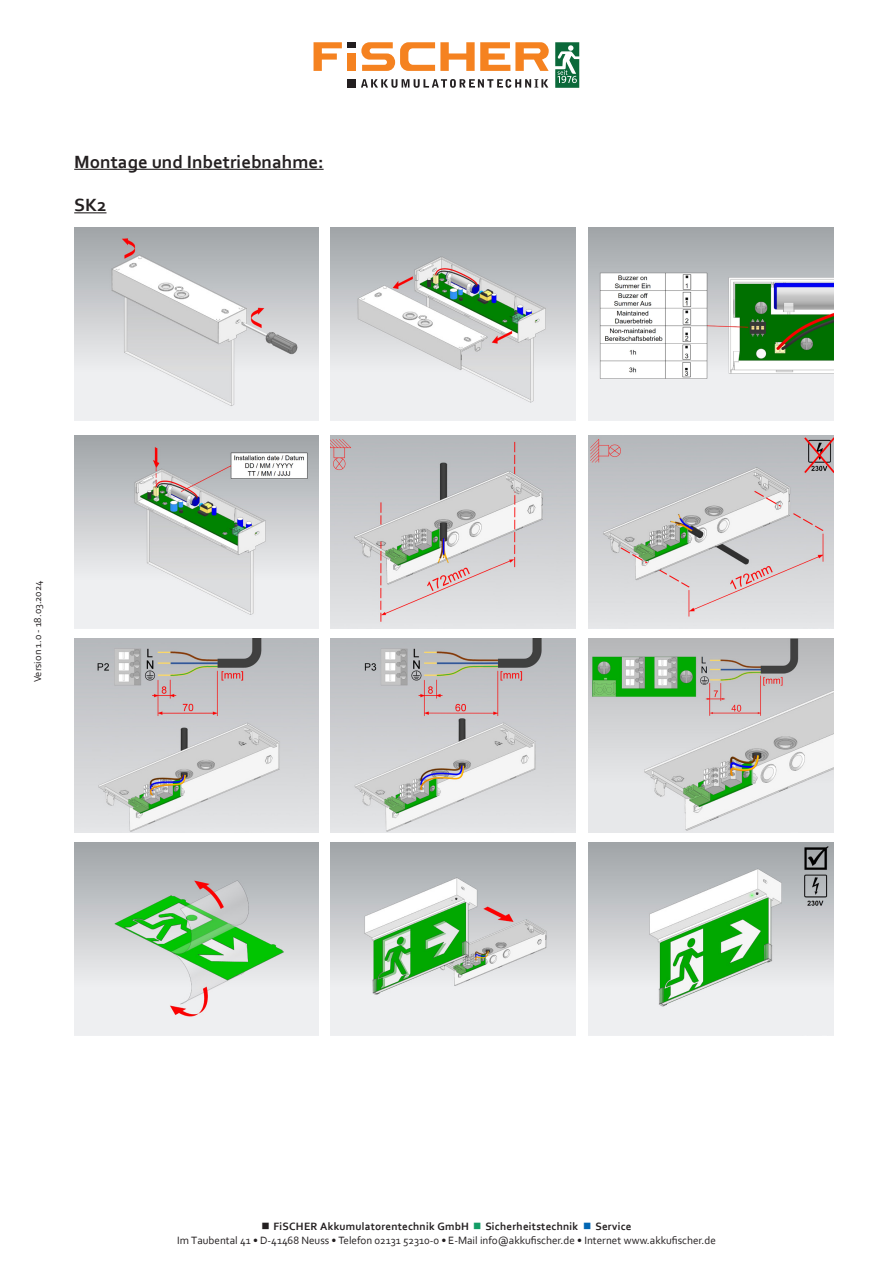
<style>
.page{position:relative;width:893px;height:1263px;background:#fff}
.page>*{position:absolute;margin:0;border:0;box-sizing:border-box;transform-origin:0 0}
.Überschrift_1{font:700 18.6px "Corbel";color:#231f20}
.t1{font:11.1px/14.2px "Corbel";color:#231f20;text-align:center}
.Copyright__Version_und_Datum{font:10.5px "Corbel";color:#231f20}
.s1{font-weight:700}
.s2{color:#139d66}
.s3{color:#0166b3}
</style>
<div class="page">
<div style="left:347px;top:42px;width:9px;height:6px;background:#231f20"></div>
<svg style="left:314px;top:42px;width:28px;height:29px"></svg>
<div style="left:347px;top:53px;width:9px;height:18px;background:#f58220"></div>
<svg style="left:361px;top:42px;width:188px;height:29px"></svg>
<div style="left:347px;top:79px;width:9px;height:9px;background:#231f20"></div>
<svg style="left:361px;top:79px;width:187px;height:9px"></svg>
<svg style="left:555px;top:42px;width:24px;height:46px"></svg>
<hr style="left:74px;top:169px;width:250px;height:1px;background:#231f20">
<hr style="left:74px;top:212px;width:33px;height:1px;background:#231f20">
<img style="left:74px;top:227px;width:245px;height:194px">
<img style="left:331px;top:435px;width:244px;height:194px">
<img style="left:589px;top:639px;width:244px;height:193px">
<img style="left:589px;top:227px;width:244px;height:194px">
<img style="left:74px;top:639px;width:245px;height:193px">
<img style="left:331px;top:639px;width:244px;height:193px">
<img style="left:331px;top:842px;width:244px;height:193px">
<img style="left:331px;top:227px;width:244px;height:194px">
<img style="left:589px;top:435px;width:244px;height:194px">
<img style="left:74px;top:842px;width:245px;height:193px">
<img style="left:74px;top:435px;width:245px;height:194px">
<img style="left:589px;top:842px;width:244px;height:193px">
<p class="Überschrift_1" style="left:74px;top:150px;width:251px">Montage und Inbetriebnahme:</p>
<p class="Überschrift_1" style="left:74px;top:193px;width:34px">SK2</p>
<p class="Copyright__Version_und_Datum" style="left:31px;top:682px;width:103px;rotate:-90deg">Version 1.0 - 18.03.2024</p>
<p class="t1" style="left:177px;top:1218px;width:540px">■ <span class="s1">FiSCHER Akkumulatorentechnik GmbH</span> <span class="s2">■</span> <span class="s1">Sicherheitstechnik</span> <span class="s3">■</span> <span class="s1">Service<br></span>Im Taubental 41 • D-41468 Neuss • Telefon 02131 52310-0 • E-Mail info@akkufischer.de • Internet www.akkufischer.de</p>
</div>
